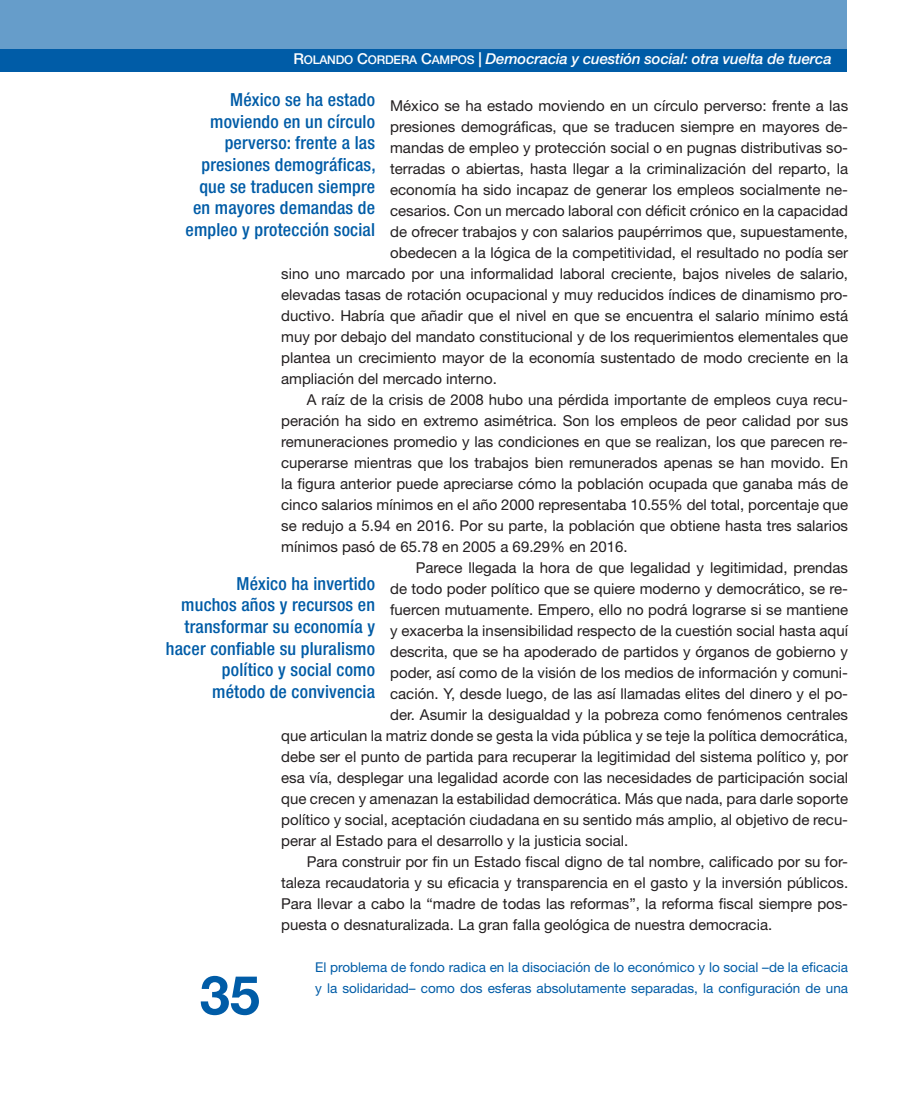
<style>
.page{position:relative;width:912px;height:1106px;background:#fff}
.page>*{position:absolute;margin:0;border:0;box-sizing:border-box;transform-origin:0 0}
.t1{font:700 54px "Helvetica Neue LT Std";color:#005ca7}
.Inicio_texto{font:500 condensed 18px/21.6px "Helvetica Neue LT Std";letter-spacing:.01em;color:#005ca7;text-align:right}
.cuerpo_texto{font:15px/21px "Helvetica Neue LT Std";color:#231f20;text-align:justify}
.Inicio_texto-2{font:15px "Helvetica Neue LT Std";color:#231f20}
.t2{font:italic 500 15px "Helvetica Neue LT Std";letter-spacing:-.01em;color:#fff}
.bando{font:13.5px/21px "Helvetica Neue LT Std";color:#005ca7}
.s1{font-family:"Helvetica Neue LT Std Md SC800";font-weight:400;font-style:normal}
.s2{font-family:"Helvetica Neue LT Std Md SC800";font-weight:400;font-style:normal;font-size:12px}
</style>
<div class="page">
<div style="left:0;top:0;width:846px;height:49px;background:#669dca"></div>
<div style="left:0;top:49px;width:846px;height:22px;background:#005ca7"></div>
<p class="t2" style="left:293px;top:49px;width:539px"><span class="s1">R</span><span class="s2">OLANDO</span> <span class="s1">C</span><span class="s2">ORDERA</span> <span class="s1">C</span><span class="s2">AMPOS</span> | Democracia y cuestión social: otra vuelta de tuerca</p>
<p class="Inicio_texto-2" style="left:390px;top:97px;width:459px">México se ha estado moviendo en un círculo perverso: frente a las</p>
<p class="Inicio_texto-2" style="left:390px;top:118px;width:459px">presiones demográficas, que se traducen siempre en mayores de-</p>
<p class="Inicio_texto-2" style="left:390px;top:139px;width:459px">mandas de empleo y protección social o en pugnas distributivas so-</p>
<p class="Inicio_texto-2" style="left:390px;top:160px;width:459px">terradas o abiertas, hasta llegar a la criminalización del reparto, la</p>
<p class="Inicio_texto-2" style="left:390px;top:181px;width:459px">economía ha sido incapaz de generar los empleos socialmente ne-</p>
<p class="Inicio_texto-2" style="left:390px;top:202px;width:459px">cesarios. Con un mercado laboral con déficit crónico en la capacidad</p>
<p class="Inicio_texto-2" style="left:390px;top:223px;width:459px">de ofrecer trabajos y con salarios paupérrimos que, supuestamente,</p>
<p class="Inicio_texto-2" style="left:390px;top:244px;width:459px">obedecen a la lógica de la competitividad, el resultado no podía ser</p>
<p class="Inicio_texto-2" style="left:281px;top:265px;width:568px">sino uno marcado por una informalidad laboral creciente, bajos niveles de salario,</p>
<p class="Inicio_texto-2" style="left:281px;top:286px;width:568px">elevadas tasas de rotación ocupacional y muy reducidos índices de dinamismo pro-</p>
<p class="Inicio_texto-2" style="left:281px;top:307px;width:568px">ductivo. Habría que añadir que el nivel en que se encuentra el salario mínimo está</p>
<p class="Inicio_texto-2" style="left:281px;top:328px;width:568px">muy por debajo del mandato constitucional y de los requerimientos elementales que</p>
<p class="Inicio_texto-2" style="left:281px;top:349px;width:568px">plantea un crecimiento mayor de la economía sustentado de modo creciente en la</p>
<p class="Inicio_texto-2" style="left:281px;top:370px;width:217px">ampliación del mercado interno.</p>
<p class="cuerpo_texto" style="left:281px;top:389px;width:568px;text-indent:26px">A raíz de la crisis de 2008 hubo una pérdida importante de empleos cuya recu&shy;peración ha sido en extremo asimétrica. Son los empleos de peor calidad por sus remuneraciones promedio y las condiciones en que se realizan, los que parecen re&shy;cuperarse mientras que los trabajos bien remunerados apenas se han movido. En la figura anterior puede apreciarse cómo la población ocupada que ganaba más de cinco salarios mínimos en el año 2000 representaba 10.55% del total, porcentaje que se redujo a 5.94 en 2016. Por su parte, la población que obtiene hasta tres salarios mínimos pasó de 65.78 en 2005 a 69.29% en 2016.</p>
<p class="cuerpo_texto" style="left:415px;top:557px;width:433px">Parece llegada la hora de que legalidad y legitimidad, prendas</p>
<p class="cuerpo_texto" style="left:390px;top:578px;width:459px">de todo poder político que se quiere moderno y democrático, se re-</p>
<p class="cuerpo_texto" style="left:390px;top:599px;width:459px">fuercen mutuamente. Empero, ello no podrá lograrse si se mantiene</p>
<p class="cuerpo_texto" style="left:390px;top:620px;width:459px">y exacerba la insensibilidad respecto de la cuestión social hasta aquí</p>
<p class="cuerpo_texto" style="left:390px;top:641px;width:459px">descrita, que se ha apoderado de partidos y órganos de gobierno y</p>
<p class="cuerpo_texto" style="left:390px;top:662px;width:459px">poder, así como de la visión de los medios de información y comuni-</p>
<p class="cuerpo_texto" style="left:390px;top:683px;width:459px">cación. Y, desde luego, de las así llamadas elites del dinero y el po-</p>
<p class="cuerpo_texto" style="left:390px;top:704px;width:459px">der. Asumir la desigualdad y la pobreza como fenómenos centrales</p>
<p class="cuerpo_texto" style="left:281px;top:725px;width:568px">que articulan la matriz donde se gesta la vida pública y se teje la política democrática,</p>
<p class="cuerpo_texto" style="left:281px;top:746px;width:568px">debe ser el punto de partida para recuperar la legitimidad del sistema político y, por</p>
<p class="cuerpo_texto" style="left:281px;top:767px;width:568px">esa vía, desplegar una legalidad acorde con las necesidades de participación social</p>
<p class="cuerpo_texto" style="left:281px;top:788px;width:568px">que crecen y amenazan la estabilidad democrática. Más que nada, para darle soporte</p>
<p class="cuerpo_texto" style="left:281px;top:809px;width:568px">político y social, aceptación ciudadana en su sentido más amplio, al objetivo de recu-</p>
<p class="cuerpo_texto" style="left:281px;top:830px;width:348px">perar al Estado para el desarrollo y la justicia social.</p>
<p class="cuerpo_texto" style="left:281px;top:851px;width:568px;text-indent:26px">Para construir por fin un Estado fiscal digno de tal nombre, calificado por su for&shy;taleza recaudatoria y su eficacia y transparencia en el gasto y la inversión públicos.<br>Para llevar a cabo la “madre de todas las reformas”, la reforma fiscal siempre pos&shy;puesta o desnaturalizada. La gran falla geológica de nuestra democracia.</p>
<p class="bando" style="left:315px;top:957px;width:534px">El problema de fondo radica en la disociación de lo económico y lo social –de la eficacia y la solidaridad– como dos esferas absolutamente separadas, la configuración de una</p>
<p class="Inicio_texto" style="left:185px;top:89px;width:192px">México se ha estado moviendo en un círculo perverso: frente a las presiones demográficas, que se traducen siempre en mayores demandas de empleo y protección social</p>
<p class="Inicio_texto" style="left:166px;top:572px;width:210px">México ha invertido<br>muchos años y recursos en transformar su economía y hacer confiable su pluralismo político y social como método de convivencia</p>
<h1 class="t1" style="left:200px;top:961px;width:62px">35</h1>
</div>
